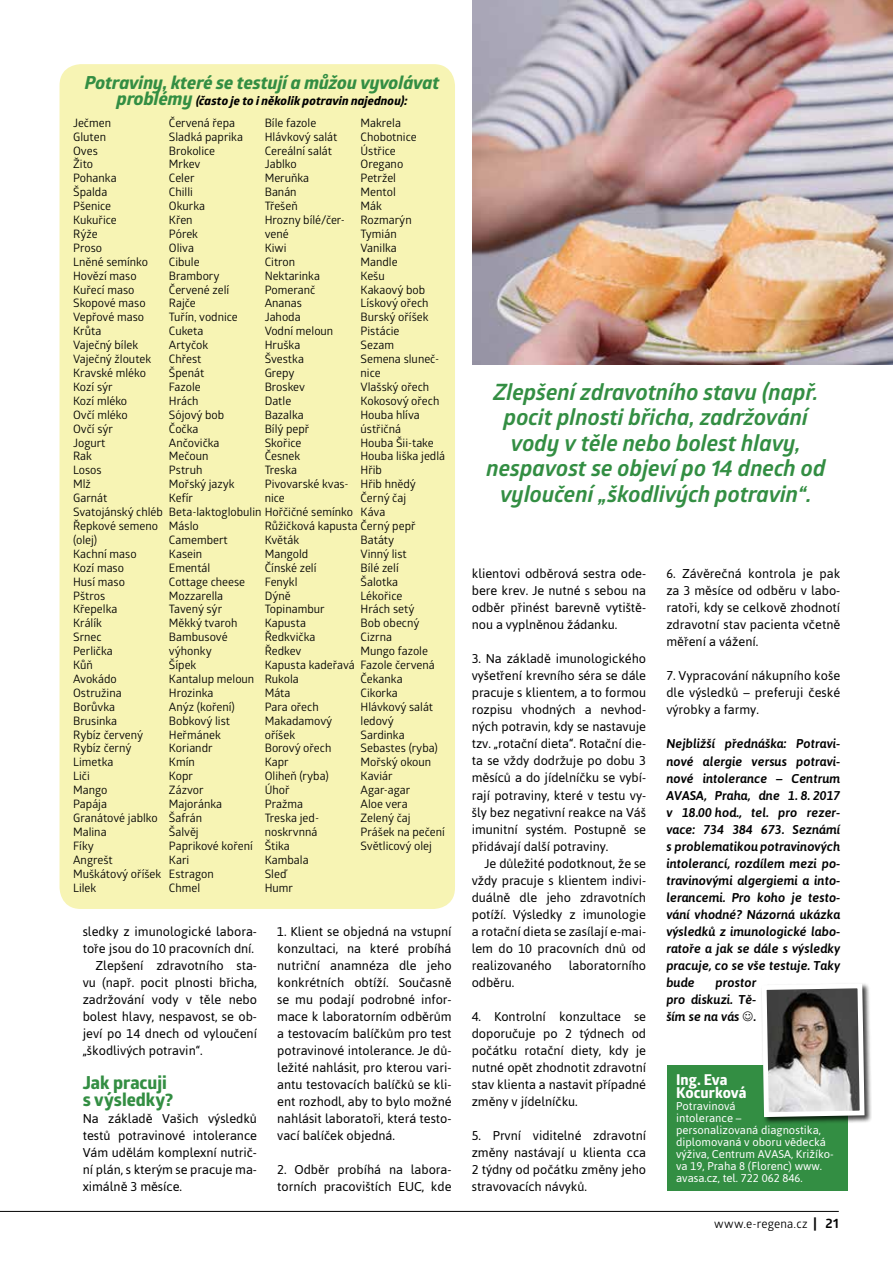
<style>
.page{position:relative;width:893px;height:1263px;background:#fff}
.page>*{position:absolute;margin:0;border:0;box-sizing:border-box;transform-origin:0 0}
.t1{font:italic 700 22.5px/25.5px "Glober";letter-spacing:-.005em;color:#338e43;text-align:center}
.t2{font:italic 700 18px "Globerx";letter-spacing:-.005em;color:#338e43}
.t3{font:700 18px/17px "Globerx";color:#338e43}
.t4{font:700 15px/13.5px "Globerx";color:#fff}
.t5{font:12.75px/17px "Asap";letter-spacing:-.005em;color:#000;text-align:justify}
.t6{font:italic 500 12.75px/17px "Asap";color:#000;text-align:justify}
.t7{font:italic 700 12px "Globerx";letter-spacing:.01em;color:#000}
.t8{font:12px "Glober";letter-spacing:.015em;color:#000}
.t9{font:11.55px/14px "Glober";color:#000}
.t10{font:11.25px/12px "Asap";color:#fff}
.s1{font-size:18px;color:#338e43}
.s2{font-weight:700;font-size:13.5px}
</style>
<div class="page">
<div style="left:60px;top:64px;width:395px;height:845px;background:#f7f4b4;border-radius:21px"></div>
<div style="left:668px;top:1065px;width:180px;height:126px;background:#338e43"></div>
<div style="left:760px;top:982px;width:112px;height:142px;background:#000;opacity:.75"></div>
<svg style="left:760px;top:982px;width:107px;height:137px;background:#908e8b"></svg>
<img style="left:473px;top:0;width:420px;height:365px">
<hr style="left:0;top:1211px;width:839px;height:1px;background:#000">
<h2 class="t2" style="left:85px;top:70px;width:356px">Potraviny, které se testují a můžou vyvolávat</h2>
<p class="t7" style="left:117px;top:93px;width:292px"><span class="s1">problémy</span> (často je to i několik potravin najednou):</p>
<p class="t9" style="left:73px;top:115px;width:91px">Ječmen<br>Gluten<br>Oves<br>Žito<br>Pohanka<br>Špalda<br>Pšenice<br>Kukuřice<br>Rýže<br>Proso<br>Lněné semínko<br>Hovězí maso<br>Kuřecí maso<br>Skopové maso<br>Vepřové maso<br>Krůta<br>Vaječný bílek<br>Vaječný žloutek<br>Kravské mléko<br>Kozí sýr<br>Kozí mléko<br>Ovčí mléko<br>Ovčí sýr<br>Jogurt<br>Rak<br>Losos<br>Mlž<br>Garnát<br>Svatojánský chléb<br>Řepkové semeno (olej)<br>Kachní maso<br>Kozí maso<br>Husí maso<br>Pštros<br>Křepelka<br>Králík<br>Srnec<br>Perlička<br>Kůň<br>Avokádo<br>Ostružina<br>Borůvka<br>Brusinka<br>Rybíz červený<br>Rybíz černý<br>Limetka<br>Liči<br>Mango<br>Papája<br>Granátové jablko<br>Malina<br>Fíky<br>Angrešt<br>Muškátový oříšek<br>Lilek</p>
<p class="t9" style="left:169px;top:115px;width:186px">Červená řepa<br>Sladká paprika<br>Brokolice<br>Mrkev<br>Celer<br>Chilli<br>Okurka<br>Křen<br>Pórek<br>Oliva<br>Cibule<br>Brambory<br>Červené zelí<br>Rajče<br>Tuřín, vodnice<br>Cuketa<br>Artyčok<br>Chřest<br>Špenát<br>Fazole<br>Hrách<br>Sójový bob<br>Čočka<br>Ančovička<br>Mečoun<br>Pstruh<br>Mořský jazyk<br>Kefír<br>Beta-laktoglobulin Hořčičné semínko<br>Máslo<br>Camembert<br>Kasein<br>Ementál<br>Cottage cheese<br>Mozzarella<br>Tavený sýr<br>Měkký tvaroh<br>Bambusové<br>výhonky<br>Šípek<br>Kantalup meloun<br>Hrozinka<br>Anýz (koření)<br>Bobkový list<br>Heřmánek<br>Koriandr<br>Kmín<br>Kopr<br>Zázvor<br>Majoránka<br>Šafrán<br>Šalvěj<br>Paprikové koření<br>Kari<br>Estragon<br>Chmel</p>
<p class="t9" style="left:265px;top:115px;width:86px">Bíle fazole<br>Hlávkový salát<br>Cereální salát<br>Jablko<br>Meruňka<br>Banán<br>Třešeň<br>Hrozny bílé/čer&shy;vené<br>Kiwi<br>Citron<br>Nektarinka<br>Pomeranč<br>Ananas<br>Jahoda<br>Vodní meloun<br>Hruška<br>Švestka<br>Grepy<br>Broskev<br>Datle<br>Bazalka<br>Bílý pepř<br>Skořice<br>Česnek<br>Treska<br>Pivovarské kvas&shy;nice</p>
<p class="t9" style="left:265px;top:518px;width:152px">Růžičková kapusta Černý pepř<br>Květák<br>Mangold<br>Čínské zelí<br>Fenykl<br>Dýně<br>Topinambur<br>Kapusta<br>Ředkvička<br>Ředkev<br>Kapusta kadeřavá<br>Rukola<br>Máta<br>Para ořech<br>Makadamový<br>oříšek<br>Borový ořech<br>Kapr<br>Oliheň (ryba)<br>Úhoř<br>Pražma<br>Treska jed-<br>noskrvnná<br>Štika<br>Kambala<br>Sleď<br>Humr</p>
<p class="t9" style="left:361px;top:115px;width:86px">Makrela<br>Chobotnice<br>Ústřice<br>Oregano<br>Petržel<br>Mentol<br>Mák<br>Rozmarýn<br>Tymián<br>Vanilka<br>Mandle<br>Kešu<br>Kakaový bob<br>Lískový ořech<br>Burský oříšek<br>Pistácie<br>Sezam<br>Semena sluneč&shy;nice<br>Vlašský ořech<br>Kokosový ořech<br>Houba hlíva ústřičná<br>Houba Šii-take<br>Houba liška jedlá<br>Hřib<br>Hřib hnědý<br>Černý čaj<br>Káva</p>
<p class="t9" style="left:361px;top:532px;width:86px">Batáty<br>Vinný list<br>Bílé zelí<br>Šalotka<br>Lékořice<br>Hrách setý<br>Bob obecný<br>Cizrna<br>Mungo fazole<br>Fazole červená<br>Čekanka<br>Cikorka<br>Hlávkový salát ledový<br>Sardinka<br>Sebastes (ryba)<br>Mořský okoun<br>Kaviár<br>Agar-agar<br>Aloe vera<br>Zelený čaj<br>Prášek na pečení<br>Světlicový olej</p>
<p class="t5" style="left:83px;top:922px;width:176px">sledky z imunologické labora-</p>
<p class="t5" style="left:83px;top:939px;width:173px">toře jsou do 10 pracovních dní.</p>
<p class="t5" style="left:95px;top:956px;width:163px">Zlepšení zdravotního sta-</p>
<p class="t5" style="left:83px;top:973px;width:176px">vu (např. pocit plnosti břicha,</p>
<p class="t5" style="left:83px;top:990px;width:176px">zadržování vody v těle nebo</p>
<p class="t5" style="left:83px;top:1007px;width:176px">bolest hlavy, nespavost, se ob-</p>
<p class="t5" style="left:83px;top:1024px;width:176px">jeví po 14 dnech od vyloučení</p>
<p class="t5" style="left:83px;top:1041px;width:121px">„škodlivých potravin“.</p>
<h2 class="t3" style="left:83px;top:1073px;width:92px">Jak pracuji s výsledky?</h2>
<p class="t5" style="left:83px;top:1109px;width:176px">Na základě Vašich výsledků testů potravinové intolerance Vám udělám komplexní nutrič&shy;ní plán, s kterým se pracuje ma&shy;ximálně 3 měsíce.</p>
<p class="t5" style="left:277px;top:922px;width:176px">1. Klient se objedná na vstupní konzultaci, na které probíhá nutriční anamnéza dle jeho konkrétních obtíží. Současně se mu podají podrobné infor&shy;mace k laboratorním odběrům a testovacím balíčkům pro test potravinové intolerance. Je dů&shy;ležité nahlásit, pro kterou vari&shy;antu testovacích balíčků se kli&shy;ent rozhodl, aby to bylo možné nahlásit laboratoři, která testo&shy;vací balíček objedná.</p>
<p class="t5" style="left:277px;top:1160px;width:176px">2. Odběr probíhá na labora&shy;torních pracovištích EUC, kde</p>
<h1 class="t1" style="left:486px;top:379px;width:341px">Zlepšení zdravotního stavu (např. pocit plnosti břicha, zadržování vody v těle nebo bolest hlavy, nespavost se objeví po 14 dnech od vyloučení „škodlivých potravin“.</h1>
<p class="t5" style="left:472px;top:565px;width:176px">klientovi odběrová sestra ode&shy;bere krev. Je nutné s sebou na odběr přinést barevně vytiště&shy;nou a vyplněnou žádanku.</p>
<p class="t5" style="left:472px;top:650px;width:176px">3. Na základě imunologického vyšetření krevního séra se dále pracuje s klientem, a to formou rozpisu vhodných a nevhod&shy;ných potravin, kdy se nastavuje tzv. „rotační dieta“. Rotační die&shy;ta se vždy dodržuje po dobu 3 měsíců a do jídelníčku se vybí&shy;rají potraviny, které v testu vy&shy;šly bez negativní reakce na Váš imunitní systém. Postupně se přidávají další potraviny.</p>
<p class="t5" style="left:472px;top:854px;width:176px;text-indent:13px">Je důležité podotknout, že se vždy pracuje s klientem indivi&shy;duálně dle jeho zdravotních potíží. Výsledky z imunologie a rotační dieta se zasílají e-mai&shy;lem do 10 pracovních dnů od realizovaného</p>
<p class="t5" style="left:569px;top:956px;width:79px">laboratorního</p>
<p class="t5" style="left:472px;top:973px;width:44px">odběru.</p>
<p class="t5" style="left:472px;top:1007px;width:176px">4. Kontrolní konzultace se doporučuje po 2 týdnech od počátku rotační diety, kdy je nutné opět zhodnotit zdravotní stav klienta a nastavit případné změny v jídelníčku.</p>
<p class="t5" style="left:472px;top:1126px;width:176px">5. První viditelné zdravotní změny nastávají u klienta cca 2 týdny od počátku změny jeho stravovacích návyků.</p>
<p class="t5" style="left:666px;top:565px;width:176px">6. Závěrečná kontrola je pak za 3 měsíce od odběru v labo&shy;ratoři, kdy se celkově zhodnotí zdravotní stav pacienta včetně měření a vážení.</p>
<p class="t5" style="left:666px;top:667px;width:176px">7. Vypracování nákupního koše dle výsledků – preferuji české výrobky a farmy.</p>
<p class="t6" style="left:666px;top:735px;width:176px">Nejbližší přednáška: Potravi&shy;nové alergie versus potravi&shy;nové intolerance – Centrum AVASA, Praha, dne 1. 8. 2017 v 18.00 hod., tel. pro rezer&shy;vace: 734 384 673. Seznámí s problematikou potravinových intolerancí, rozdílem mezi po&shy;travinovými algergiemi a into&shy;lerancemi. Pro koho je testo&shy;vání vhodné? Názorná ukázka výsledků z imunologické labo&shy;ratoře a jak se dále s výsledky pracuje, co se vše testuje. Taky bude</p>
<p class="t6" style="left:666px;top:973px;width:92px;text-indent:49px">prostor pro diskuzi. Tě&shy;ším se na vás .</p>
<p class="t4" style="left:676px;top:1072px;width:72px">Ing. Eva<br>Kocurková</p>
<p class="t10" style="left:676px;top:1100px;width:159px">Potravinová<br>intolerance –<br>personalizovaná diagnostika, diplomovaná v oboru vědecká výživa, Centrum AVASA, Križíko&shy;va 19, Praha 8 (Florenc) www. avasa.cz, tel. 722 062 846.</p>
<p class="t8" style="left:714px;top:1216px;width:126px">www.e-regena.cz <span class="s2">| 21</span></p>
</div>
